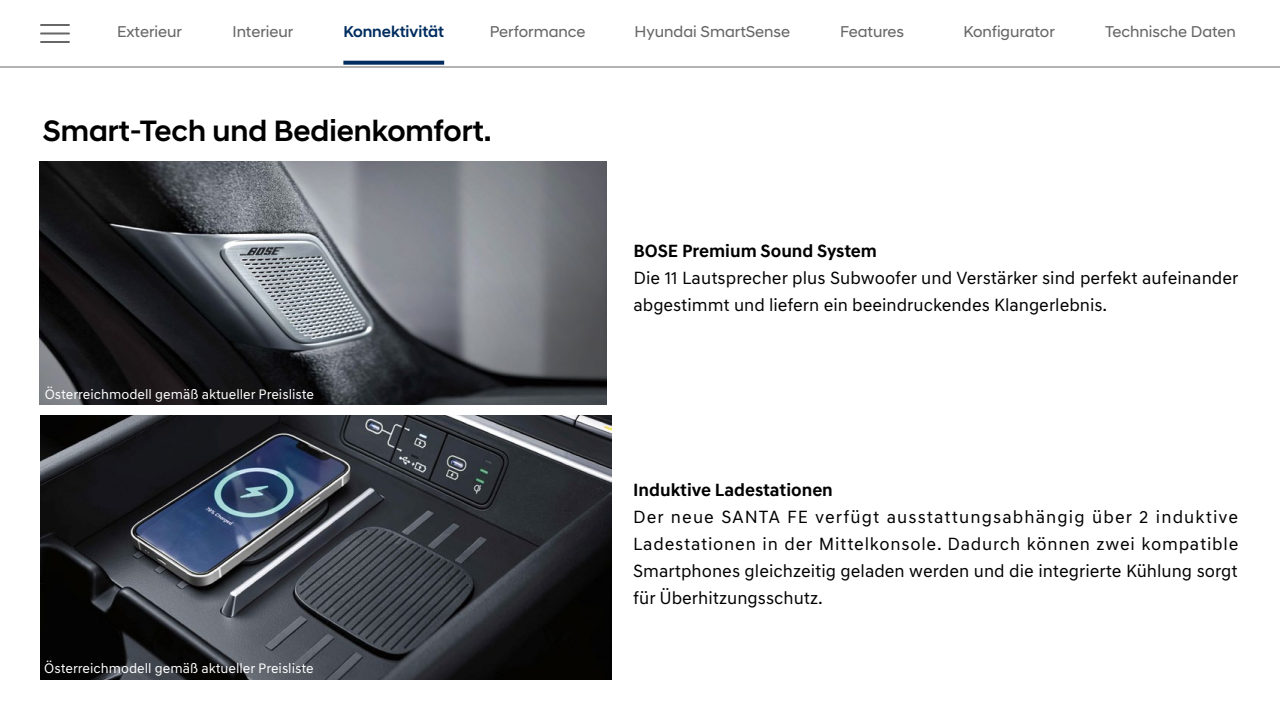
<style>
.page{position:relative;width:1280px;height:720px;background:#fff}
.page>*{position:absolute;margin:0;border:0;box-sizing:border-box;transform-origin:0 0}
.t1{font:500 30px "Hyundai Sans Head";color:#000}
.t2{font:18px/27px "Hyundai Sans Text";color:#000}
.t3{font:700 18px "Hyundai Sans Text";color:#000}
.t4{font:16px "Hyundai Sans Head";color:#676767}
.t5{font:500 16px "Hyundai Sans Head";color:#002c5f}
.t6{font:14px "Hyundai Sans Text";color:#fff}
</style>
<div class="page">
<img style="left:40px;top:162px;width:567px;height:243px">
<img style="left:40px;top:415px;width:571px;height:265px">
<hr style="left:0;top:67px;width:1280px;height:1px;background:#676767">
<hr style="left:41px;top:24px;width:28px;height:2px;background:#676767">
<hr style="left:41px;top:41px;width:28px;height:2px;background:#676767">
<hr style="left:41px;top:32px;width:28px;height:2px;background:#676767">
<svg style="left:343px;top:61px;width:101px;height:4px"></svg>
<p class="t4" style="left:117px;top:22px;width:66px">Exterieur</p>
<p class="t4" style="left:232px;top:22px;width:62px">Interieur</p>
<p class="t5" style="left:343px;top:22px;width:102px">Konnektivität</p>
<p class="t4" style="left:490px;top:22px;width:97px">Performance</p>
<p class="t4" style="left:635px;top:22px;width:157px">Hyundai SmartSense</p>
<p class="t4" style="left:840px;top:22px;width:66px">Features</p>
<p class="t4" style="left:964px;top:22px;width:93px">Konfigurator</p>
<p class="t4" style="left:1105px;top:22px;width:132px">Technische Daten</p>
<h1 class="t1" style="left:43px;top:113px;width:450px">Smart-Tech und Bedienkomfort.</h1>
<p class="t6" style="left:45px;top:386px;width:271px">Österreichmodell gemäß aktueller Preisliste</p>
<p class="t6" style="left:44px;top:660px;width:271px">Österreichmodell gemäß aktueller Preisliste</p>
<p class="t3" style="left:633px;top:239px;width:245px">BOSE Premium Sound System</p>
<p class="t2" style="left:633px;top:264px;width:607px">Die 11 Lautsprecher plus Subwoofer und Verstärker sind perfekt aufeinander abgestimmt und liefern ein beeindruckendes Klangerlebnis.</p>
<p class="t3" style="left:633px;top:479px;width:201px">Induktive Ladestationen</p>
<p class="t2" style="left:633px;top:504px;width:607px;text-align:justify">Der neue SANTA FE verfügt ausstattungsabhängig über 2 induktive Ladestationen in der Mittelkonsole. Dadurch können zwei kompatible Smartphones gleichzeitig geladen werden und die integrierte Kühlung sorgt für Überhitzungsschutz.</p>
</div>
